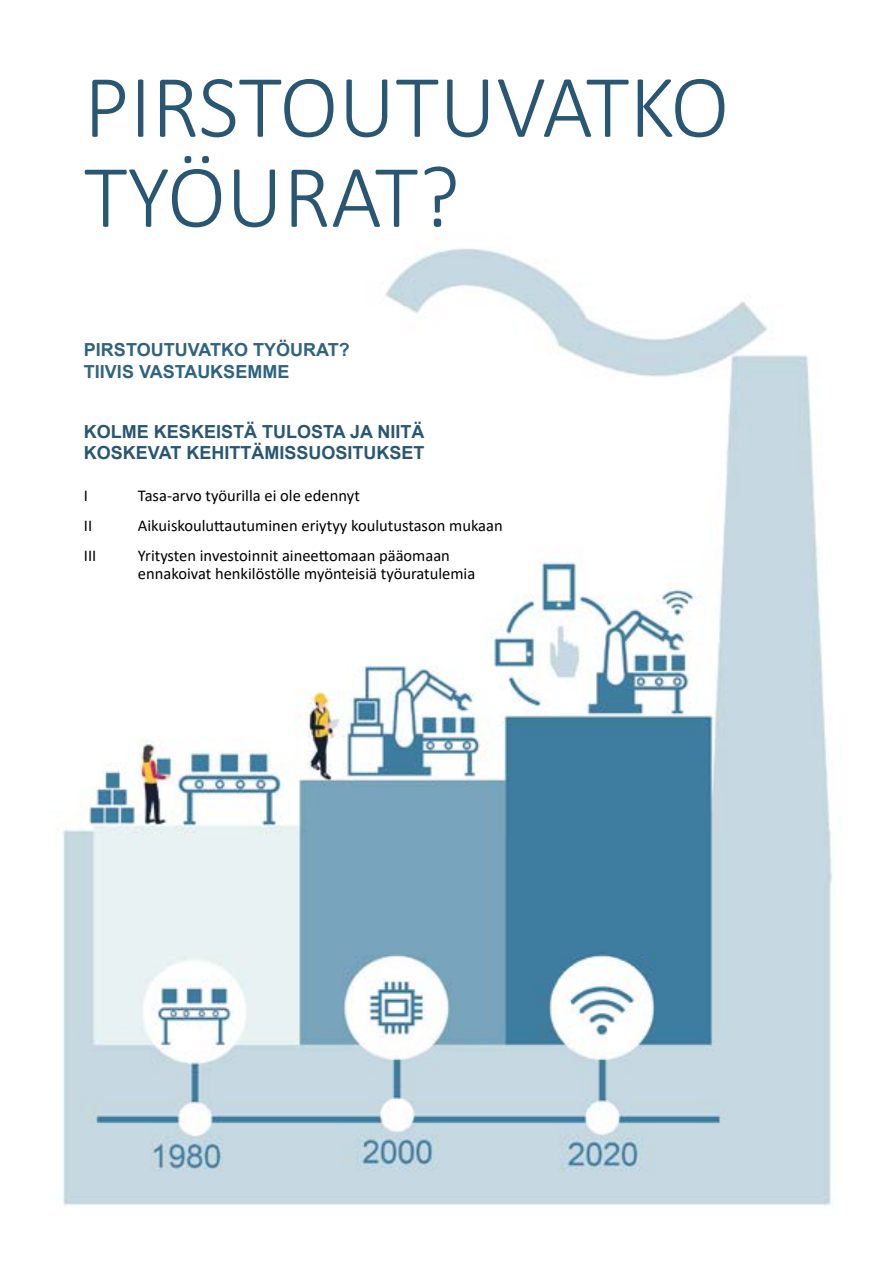
<style>
.page{position:relative;width:893px;height:1263px;background:#fff}
.page>*{position:absolute;margin:0;border:0;box-sizing:border-box;transform-origin:0 0}
.t1{font:300 90px "Calibri";color:#295773}
.t2{font:700 18px "Arial";color:#295773}
.t3{font:700 18px "Arial";color:#2f6382}
.t4{font:16.5px "Calibri";color:#000}
</style>
<div class="page">
<img style="left:62px;top:248px;width:771px;height:958px">
<p class="t1" style="left:84px;top:51px;width:647px">PIRSTOUTUVATKO</p>
<p class="t1" style="left:84px;top:141px;width:377px">TYÖURAT?</p>
<p class="t3" style="left:84px;top:337px;width:267px">PIRSTOUTUVATKO TYÖURAT?</p>
<p class="t3" style="left:84px;top:359px;width:207px">TIIVIS VASTAUKSEMME</p>
<p class="t2" style="left:84px;top:419px;width:342px">KOLME KESKEISTÄ TULOSTA JA NIITÄ</p>
<p class="t2" style="left:84px;top:440px;width:342px">KOSKEVAT KEHITTÄMISSUOSITUKSET</p>
<p class="t4" style="left:84px;top:484px;width:6px">I</p>
<p class="t4" style="left:138px;top:484px;width:223px">Tasa-arvo työurilla ei ole edennyt</p>
<p class="t4" style="left:84px;top:514px;width:10px">II</p>
<p class="t4" style="left:138px;top:514px;width:366px">Aikuiskouluttautuminen eriytyy koulutustason mukaan</p>
<p class="t4" style="left:84px;top:544px;width:14px">III</p>
<p class="t4" style="left:138px;top:544px;width:313px">Yritysten investoinnit aineettomaan pääomaan</p>
<p class="t4" style="left:138px;top:562px;width:339px">ennakoivat henkilöstölle myönteisiä työuratulemia</p>
</div>
